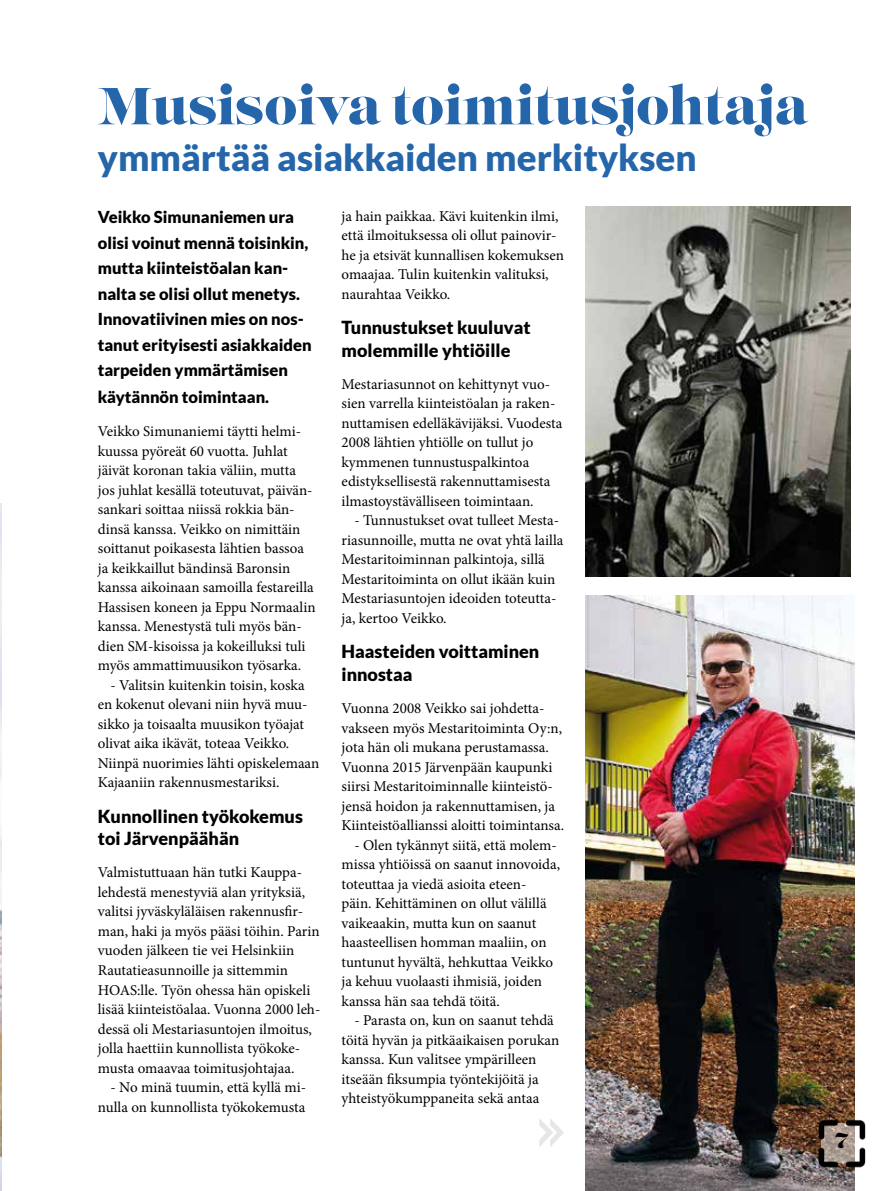
<style>
.page{position:relative;width:893px;height:1191px;background:#fff}
.page>*{position:absolute;margin:0;border:0;box-sizing:border-box;transform-origin:0 0}
.t1{font:51.75px "Lust";color:#2566ab}
.t2{font:900 36.6px "Lato";color:#2566ab}
.t3{font:21.45px "Lust";color:#000}
.t4{font:900 18px/22.5px "Lato";color:#000}
.t5{font:900 16.5px/25.5px "Lato";color:#000}
.t6{font:15px/19.5px "Minion Pro";color:#000}
</style>
<div class="page">
<hr style="left:0;top:0;width:1px;height:1191px;background:#22315f">
<svg style="left:539px;top:1119px;width:25px;height:28px"></svg>
<img style="left:585px;top:595px;width:270px;height:596px">
<img style="left:585px;top:207px;width:266px;height:370px">
<img style="left:0;top:504px;width:1px;height:687px">
<img style="left:816px;top:1118px;width:50px;height:50px">
<h1 class="t1" style="left:98px;top:73px;width:712px">Musisoiva toimitusjohtaja</h1>
<h2 class="t2" style="left:98px;top:137px;width:600px">ymmärtää asiakkaiden merkityksen</h2>
<p class="t6" style="left:342px;top:206px;width:224px">ja hain paikkaa. Kävi kuitenkin ilmi, että ilmoituksessa oli ollut painovir&shy;he ja etsivät kunnallisen kokemuksen omaajaa. Tulin kuitenkin valituksi, naurahtaa Veikko.</p>
<p class="t4" style="left:342px;top:316px;width:191px">Tunnustukset kuuluvat molemmille yhtiöille</p>
<p class="t6" style="left:342px;top:374px;width:222px">Mestariasunnot on kehittynyt vuo&shy;sien varrella kiinteistöalan ja raken&shy;nuttamisen edelläkävijäksi. Vuodesta 2008 lähtien yhtiölle on tullut jo kymmenen tunnustuspalkintoa edistyksellisestä rakennuttamisesta ilmastoystävälliseen toimintaan.</p>
<p class="t6" style="left:342px;top:511px;width:223px;text-indent:13px">- Tunnustukset ovat tulleet Mesta&shy;riasunnoille, mutta ne ovat yhtä lailla Mestaritoiminnan palkintoja, sillä Mestaritoiminta on ollut ikään kuin Mestariasuntojen ideoiden toteutta&shy;ja, kertoo Veikko.</p>
<p class="t4" style="left:342px;top:640px;width:199px">Haasteiden voittaminen innostaa</p>
<p class="t6" style="left:342px;top:698px;width:224px">Vuonna 2008 Veikko sai johdetta&shy;vakseen myös Mestaritoiminta Oy:n, jota hän oli mukana perustamassa.<br>Vuonna 2015 Järvenpään kaupunki siirsi Mestaritoiminnalle kiinteistö&shy;jensä hoidon ja rakennuttamisen, ja Kiinteistöallianssi aloitti toimintansa.</p>
<p class="t6" style="left:342px;top:835px;width:220px;text-indent:13px">- Olen tykännyt siitä, että molem&shy;missa yhtiöissä on saanut innovoida, toteuttaa ja viedä asioita eteen&shy;päin. Kehittäminen on ollut välillä vaikeaakin, mutta kun on saanut haasteellisen homman maaliin, on tuntunut hyvältä, hehkuttaa Veikko ja kehuu vuolaasti ihmisiä, joiden kanssa hän saa tehdä töitä.</p>
<p class="t6" style="left:342px;top:1010px;width:219px;text-indent:13px">- Parasta on, kun on saanut tehdä töitä hyvän ja pitkäaikaisen porukan kanssa. Kun valitsee ympärilleen itseään fiksumpia työntekijöitä ja yhteistyökumppaneita sekä antaa</p>
<p class="t5" style="left:98px;top:204px;width:215px">Veikko Simunaniemen ura olisi voinut mennä toisinkin, mutta kiinteistöalan kan&shy;nalta se olisi ollut menetys.<br>Innovatiivinen mies on nos&shy;tanut erityisesti asiakkaiden tarpeiden ymmärtämisen</p>
<p class="t5" style="left:98px;top:384px;width:173px">käytännön toimintaan.</p>
<p class="t6" style="left:98px;top:422px;width:219px">Veikko Simunaniemi täytti helmi&shy;kuussa pyöreät 60 vuotta. Juhlat jäivät koronan takia väliin, mutta jos juhlat kesällä toteutuvat, päivän&shy;sankari soittaa niissä rokkia bän&shy;dinsä kanssa. Veikko on nimittäin soittanut poikasesta lähtien bassoa ja keikkaillut bändinsä Baronsin kanssa aikoinaan samoilla festareilla Hassisen koneen ja Eppu Normaalin kanssa. Menestystä tuli myös bän&shy;dien SM-kisoissa ja kokeilluksi tuli myös ammattimuusikon työsarka.</p>
<p class="t6" style="left:98px;top:675px;width:223px;text-indent:13px">- Valitsin kuitenkin toisin, koska en kokenut olevani niin hyvä muu&shy;sikko ja toisaalta muusikon työajat olivat aika ikävät, toteaa Veikko.<br>Niinpä nuorimies lähti opiskelemaan Kajaaniin rakennusmestariksi.</p>
<p class="t4" style="left:98px;top:804px;width:207px">Kunnollinen työkokemus toi Järvenpäähän</p>
<p class="t6" style="left:98px;top:863px;width:224px">Valmistuttuaan hän tutki Kauppa&shy;lehdestä menestyviä alan yrityksiä, valitsi jyväskyläläisen rakennusfir&shy;man, haki ja myös pääsi töihin. Parin vuoden jälkeen tie vei Helsinkiin Rautatieasunnoille ja sittemmin HOAS:lle. Työn ohessa hän opiskeli lisää kiinteistöalaa. Vuonna 2000 leh&shy;dessä oli Mestariasuntojen ilmoitus, jolla haettiin kunnollista työkoke&shy;musta omaavaa toimitusjohtajaa.</p>
<p class="t6" style="left:98px;top:1077px;width:210px;text-align:right">- No minä tuumin, että kyllä mi&shy;nulla on kunnollista työkokemusta</p>
<h3 class="t3" style="left:835px;top:1127px;width:15px">7</h3>
</div>
